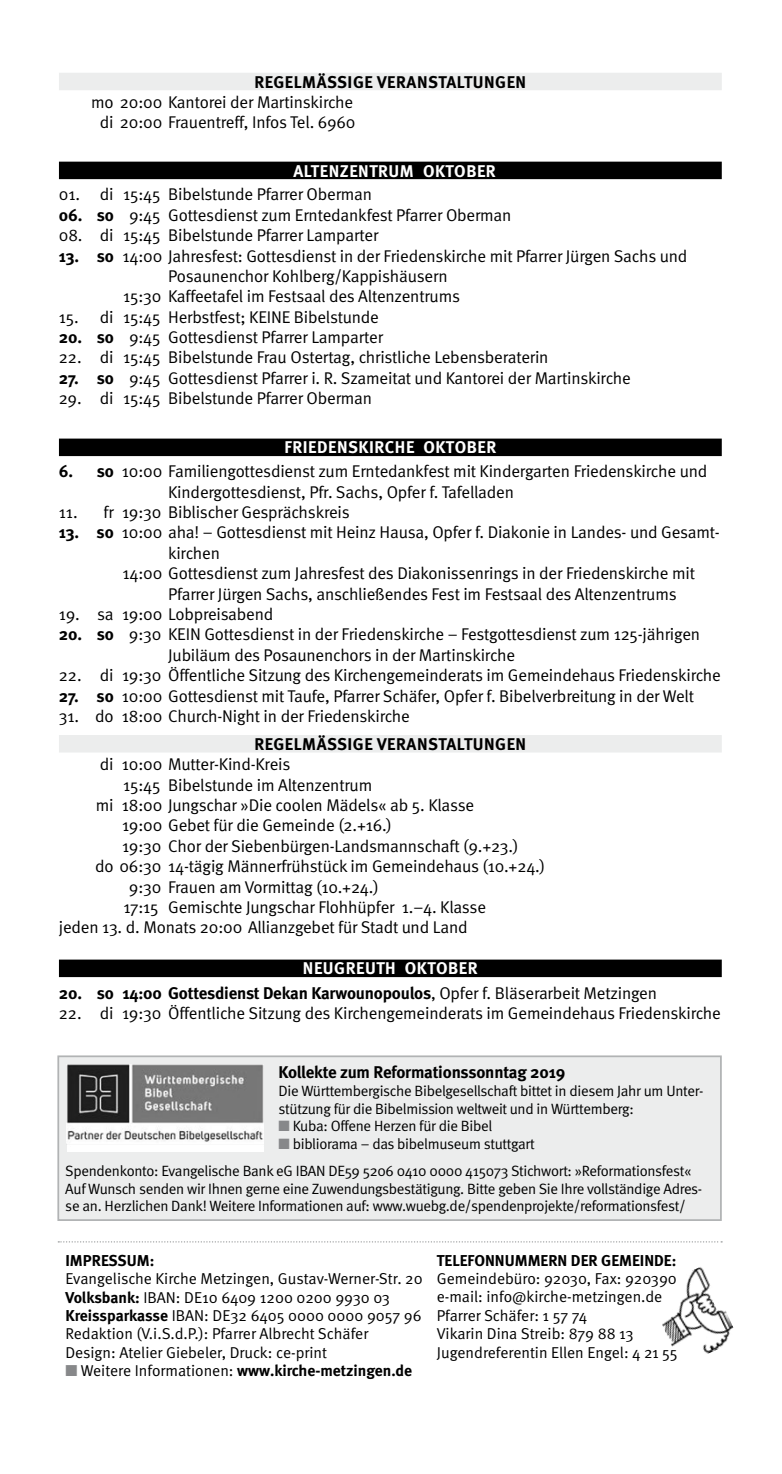
<style>
.page{position:relative;width:782px;height:1474px;background:#fff}
.page>*{position:absolute;margin:0;border:0;box-sizing:border-box;transform-origin:0 0}
.t1{font:16.97px/20.3px "Meta Normal";letter-spacing:-.01em;color:#000}
.t2{font:700 16.97px "Meta";letter-spacing:-.01em;color:#000}
.t3{font:700 16.97px "Meta";letter-spacing:.03em;color:#fff}
.t4{font:700 16.97px "Meta";letter-spacing:.03em;color:#000}
.t5{font:15.75px/18.4px "Meta Normal";color:#000}
.t6{font:700 15.75px "Meta";color:#000}
.t7{font:14.88px/17.8px "Meta Normal";letter-spacing:-.02em;color:#000}
.s1{font-family:"Meta";font-weight:700}
.s2{font-family:"Meta Normal";font-weight:400}
.s3{color:#87888a}
</style>
<div class="page">
<div style="left:59px;top:73px;width:662px;height:17px;background:#eceded"></div>
<div style="left:59px;top:162px;width:662px;height:17px;background:#000"></div>
<div style="left:59px;top:438px;width:662px;height:18px;background:#000"></div>
<div style="left:59px;top:735px;width:662px;height:17px;background:#eceded"></div>
<div style="left:59px;top:959px;width:662px;height:18px;background:#000"></div>
<svg style="left:58px;top:1241px;width:663px;height:1px"></svg>
<img style="left:662px;top:1267px;width:72px;height:87px">
<div style="left:57px;top:1055px;width:664px;height:165px;background:#eceded;border:2px solid #b1b3b4"></div>
<img style="left:67px;top:1064px;width:196px;height:87px">
<p class="t4" style="left:254px;top:72px;width:273px">REGELMÄSSIGE VERANSTALTUNGEN</p>
<p class="t1" style="left:91px;top:92px;width:266px;text-align:center">mo 20:00 Kantorei der Martinskirche di 20:00 Frauentreff, Infos Tel. 6960</p>
<p class="t3" style="left:293px;top:160px;width:204px">ALTENZENTRUM OKTOBER</p>
<p class="t1" style="left:59px;top:184px;width:314px">01. di 15:45 Bibelstunde Pfarrer Oberman</p>
<p class="t1" style="left:59px;top:204px;width:454px"><span class="s1">06. so</span> 9:45 Gottesdienst zum Erntedankfest Pfarrer Oberman</p>
<p class="t1" style="left:59px;top:225px;width:321px">08. di 15:45 Bibelstunde Pfarrer Lamparter</p>
<p class="t1" style="left:59px;top:245px;width:629px"><span class="s1">13. so</span> 14:00 Jahresfest: Gottesdienst in der Friedenskirche mit Pfarrer Jürgen Sachs und</p>
<p class="t1" style="left:168px;top:266px;width:281px">Posaunenchor Kohlberg/Kappishäusern</p>
<p class="t1" style="left:123px;top:286px;width:338px">15:30 Kaffeetafel im Festsaal des Altenzentrums</p>
<p class="t1" style="left:59px;top:306px;width:321px">15. di 15:45 Herbstfest; KEINE Bibelstunde</p>
<p class="t1" style="left:59px;top:327px;width:325px"><span class="s1">20. so</span> 9:45 Gottesdienst Pfarrer Lamparter</p>
<p class="t1" style="left:59px;top:347px;width:491px">22. di 15:45 Bibelstunde Frau Ostertag, christliche Lebensberaterin</p>
<p class="t1" style="left:59px;top:367px;width:573px"><span class="s1">27. so</span> 9:45 Gottesdienst Pfarrer i. R. Szameitat und Kantorei der Martinskirche</p>
<p class="t1" style="left:59px;top:388px;width:314px">29. di 15:45 Bibelstunde Pfarrer Oberman</p>
<p class="t3" style="left:284px;top:437px;width:213px">FRIEDENSKIRCHE OKTOBER</p>
<p class="t1" style="left:168px;top:461px;width:540px;text-indent:-109px"><span class="s1">6. so</span> 10:00 Familiengottesdienst zum Erntedankfest mit Kindergarten Friedenskirche und<br>Kindergottesdienst, Pfr. Sachs, Opfer f. Tafelladen</p>
<p class="t1" style="left:59px;top:502px;width:292px">11. fr 19:30 Biblischer Gesprächskreis</p>
<p class="t1" style="left:59px;top:522px;width:662px"><span class="s1">13. so</span> 10:00 aha! – Gottesdienst mit Heinz Hausa, Opfer f. Diakonie in Landes- und Gesamt-</p>
<p class="t1" style="left:168px;top:542px;width:53px">kirchen</p>
<p class="t1" style="left:122px;top:563px;width:574px">14:00 Gottesdienst zum Jahresfest des Diakonissenrings in der Friedenskirche mit</p>
<p class="t1" style="left:168px;top:583px;width:510px">Pfarrer Jürgen Sachs, anschließendes Fest im Festsaal des Altenzentrums</p>
<p class="t1" style="left:59px;top:603px;width:216px">19. sa 19:00 Lobpreisabend</p>
<p class="t1" style="left:168px;top:624px;width:533px;text-indent:-109px"><span class="s1">20. so</span> 9:30 KEIN Gottesdienst in der Friedenskirche – Festgottesdienst zum 125-jährigen<br>Jubiläum des Posaunenchors in der Martinskirche</p>
<p class="t1" style="left:59px;top:665px;width:663px">22. di 19:30 Öffentliche Sitzung des Kirchengemeinderats im Gemeindehaus Friedenskirche</p>
<p class="t1" style="left:59px;top:685px;width:636px"><span class="s1">27. so</span> 10:00 Gottesdienst mit Taufe, Pfarrer Schäfer, Opfer f. Bibelverbreitung in der Welt</p>
<p class="t1" style="left:59px;top:705px;width:352px">31. do 18:00 Church-Night in der Friedenskirche</p>
<p class="t4" style="left:254px;top:734px;width:273px">REGELMÄSSIGE VERANSTALTUNGEN</p>
<p class="t1" style="left:100px;top:754px;width:192px">di 10:00 Mutter-Kind-Kreis</p>
<p class="t1" style="left:123px;top:774px;width:250px">15:45 Bibelstunde im Altenzentrum</p>
<p class="t1" style="left:96px;top:794px;width:380px">mi 18:00 Jungschar »Die coolen Mädels« ab 5. Klasse</p>
<p class="t1" style="left:122px;top:815px;width:271px">19:00 Gebet für die Gemeinde (2.+16.)</p>
<p class="t1" style="left:122px;top:835px;width:397px">19:30 Chor der Siebenbürgen-Landsmannschaft (9.+23.)</p>
<p class="t1" style="left:95px;top:856px;width:451px">do 06:30 14-tägig Männerfrühstück im Gemeindehaus (10.+24.)</p>
<p class="t1" style="left:129px;top:876px;width:251px">9:30 Frauen am Vormittag (10.+24.)</p>
<p class="t1" style="left:123px;top:896px;width:364px">17:15 Gemischte Jungschar Flohhüpfer 1.–4. Klasse</p>
<p class="t1" style="left:59px;top:917px;width:410px">jeden 13. d. Monats 20:00 Allianzgebet für Stadt und Land</p>
<p class="t3" style="left:303px;top:958px;width:176px">NEUGREUTH OKTOBER</p>
<p class="t2" style="left:59px;top:983px;width:599px">20. so 14:00 Gottesdienst Dekan Karwounopoulos<span class="s2">, Opfer f. Bläserarbeit Metzingen</span></p>
<p class="t1" style="left:59px;top:1003px;width:663px">22. di 19:30 Öffentliche Sitzung des Kirchengemeinderats im Gemeindehaus Friedenskirche</p>
<p class="t2" style="left:278px;top:1061px;width:288px">Kollekte zum Reformationssonntag 2019</p>
<p class="t7" style="left:278px;top:1081px;width:426px">Die Württembergische Bibelgesellschaft bittet in diesem Jahr um Unter&shy;stützung für die Bibelmission weltweit und in Württemberg:</p>
<p class="t7" style="left:278px;top:1117px;width:215px"><span class="s3">■</span> Kuba: Offene Herzen für die Bibel</p>
<p class="t7" style="left:65px;top:1130px;width:627px;line-height:26.4px;text-indent:213px"><span class="s3">■</span> bibliorama – das bibelmuseum stuttgart<br>Spendenkonto: Evangelische Bank eG IBAN DE59 5206 0410 0000 415073 Stichwort: »Reformationsfest«</p>
<p class="t7" style="left:65px;top:1179px;width:638px">Auf Wunsch senden wir Ihnen gerne eine Zuwendungsbestätigung. Bitte geben Sie Ihre vollständige Adres&shy;se an. Herzlichen Dank! Weitere Informationen auf: www.wuebg.de/spendenprojekte/reformationsfest/</p>
<p class="t6" style="left:65px;top:1250px;width:90px">IMPRESSUM:</p>
<p class="t5" style="left:65px;top:1269px;width:359px">Evangelische Kirche Metzingen, Gustav-Werner-Str. 20<br><span class="s1">Volksbank:</span> IBAN: DE10 6409 1200 0200 9930 03<br><span class="s1">Kreissparkasse</span> IBAN: DE32 6405 0000 0000 9057 96<br>Redaktion (V.i.S.d.P.): Pfarrer Albrecht Schäfer<br>Design: Atelier Giebeler, Druck: ce-print</p>
<p class="t6" style="left:65px;top:1361px;width:348px"><span class="s3">■</span> <span class="s2">Weitere Informationen:</span> www.kirche-metzingen.de</p>
<p class="t6" style="left:436px;top:1250px;width:241px">TELEFONNUMMERN DER GEMEINDE:</p>
<p class="t5" style="left:436px;top:1269px;width:242px">Gemeindebüro: 92030, Fax: 920390 e-mail: info@kirche-metzingen.de<br>Pfarrer Schäfer: 1 57 74<br>Vikarin Dina Streib: 879 88 13<br>Jugendreferentin Ellen Engel: 4 21 55</p>
</div>
